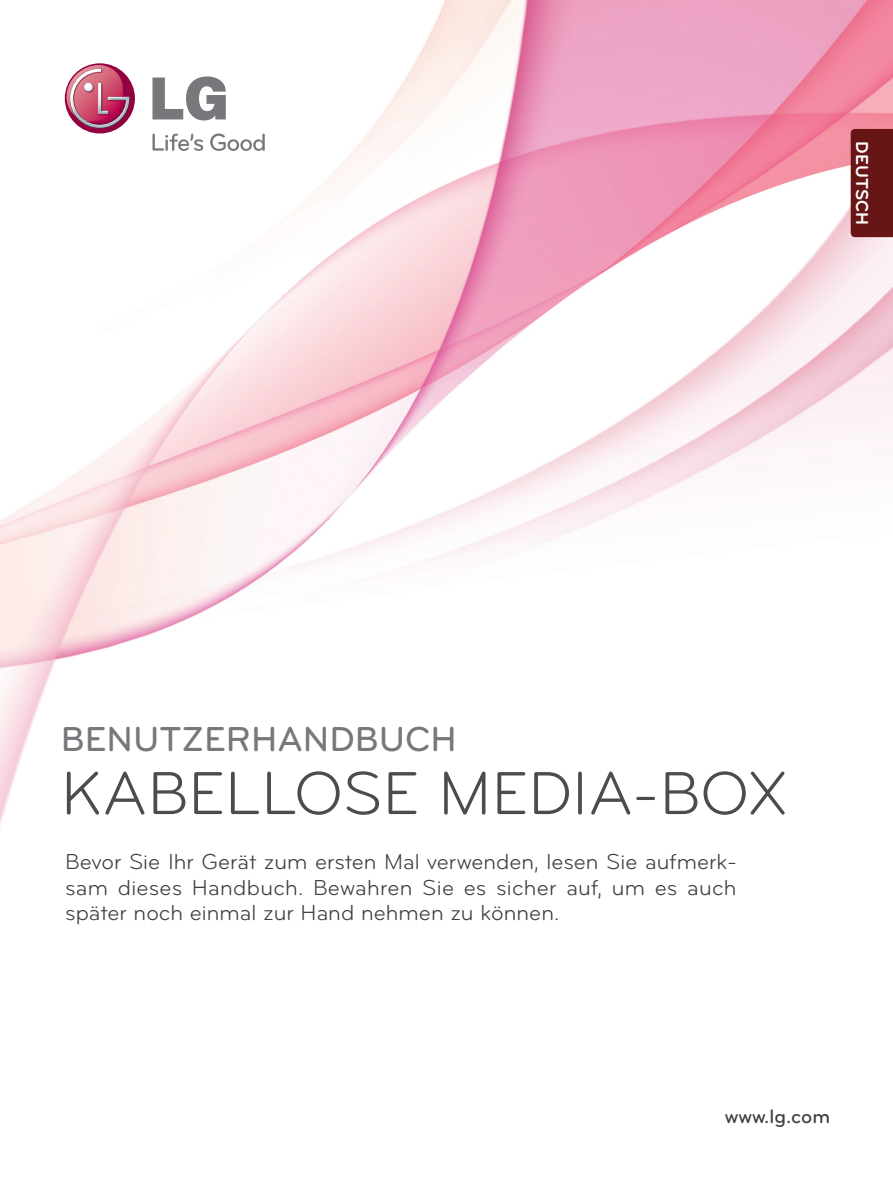
<style>
.page{position:relative;width:893px;height:1191px;background:#fff}
.page>*{position:absolute;margin:0;border:0;box-sizing:border-box;transform-origin:0 0}
.t1{font:63px "Bryant LG";color:#4b4c4d}
.t2{font:500 36px "Bryant LG";color:#76787b}
.t3{font:22.5px/25.5px "Bryant LG";color:#3e3e3f;text-align:justify}
.t4{font:500 20.25px "Bryant LG";color:#3e3e3f}
.t5{font:700 18px "Bryant LG";color:#fff}
</style>
<div class="page">
<img style="left:0;top:0;width:893px;height:826px">
<svg style="left:65px;top:63px;width:70px;height:70px"></svg>
<svg style="left:63px;top:65px;width:68px;height:64px"></svg>
<svg style="left:152px;top:76px;width:74px;height:44px"></svg>
<svg style="left:152px;top:134px;width:51px;height:17px"></svg>
<svg style="left:210px;top:133px;width:55px;height:18px"></svg>
<div style="left:851px;top:129px;width:42px;height:108px;background:#681516"></div>
<p class="t5" style="left:873px;top:141px;width:85px;rotate:90deg">DEUTSCH</p>
<p class="t2" style="left:61px;top:717px;width:397px">BENUTZERHANDBUCH</p>
<p class="t1" style="left:61px;top:755px;width:728px">KABELLOSE MEDIA-BOX</p>
<p class="t3" style="left:65px;top:849px;width:673px">Bevor Sie Ihr Gerät zum ersten Mal verwenden, lesen Sie aufmerk&shy;sam dieses Handbuch. Bewahren Sie es sicher auf, um es auch später noch einmal zur Hand nehmen zu können.</p>
<p class="t4" style="left:725px;top:1104px;width:107px">www.lg.com</p>
</div>
